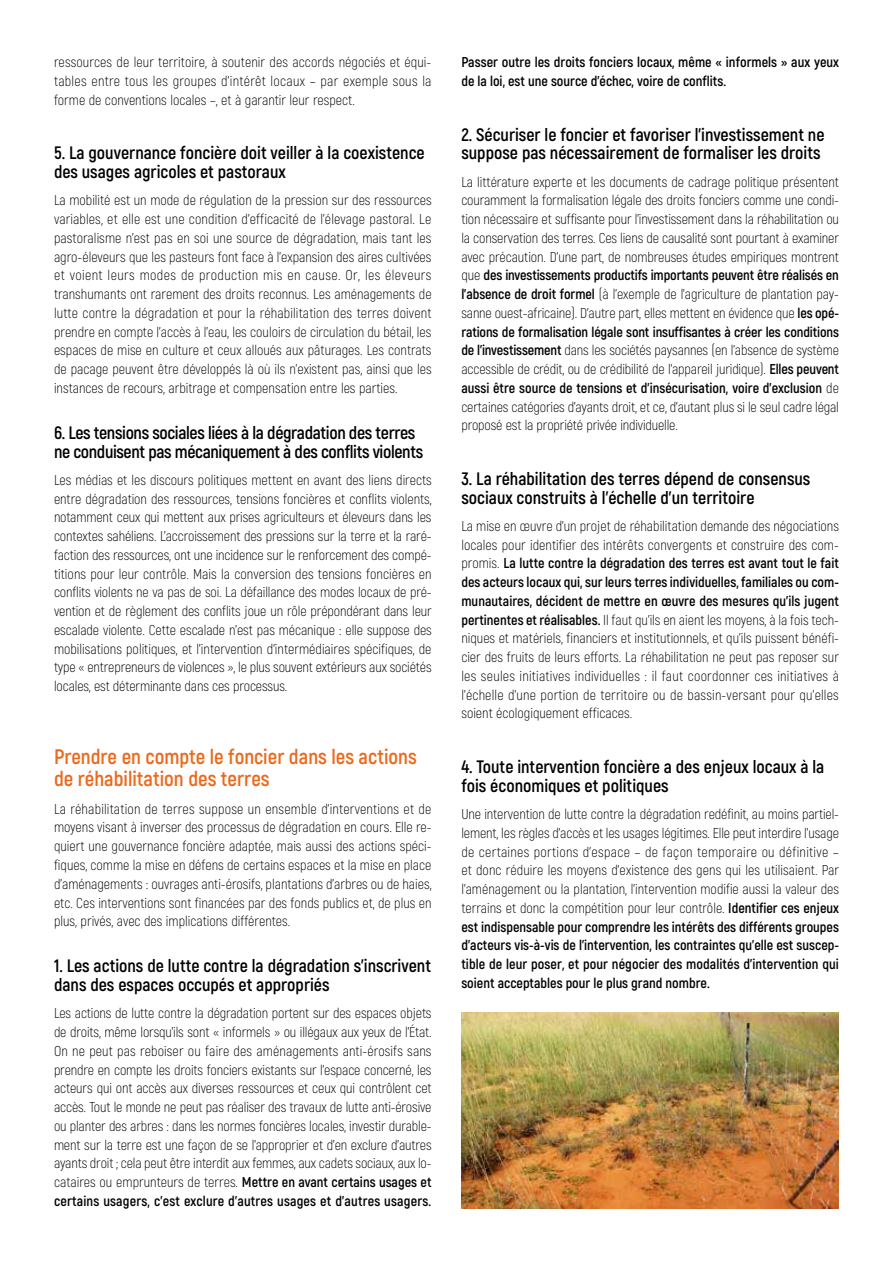
<style>
.page{position:relative;width:893px;height:1263px;background:#fff}
.page>*{position:absolute;margin:0;border:0;box-sizing:border-box;transform-origin:0 0}
.t1{font:700 21px/22.5px "Akrobat";color:#ec691c}
.t2{font:700 18px/18.8px "Akrobat";color:#000}
.t3{font:700 18px/18.8px "Akrobat";letter-spacing:-.02em;color:#000}
.t4{font:300 14.25px/18.8px "Akrobat";color:#000;text-align:justify}
.t5{font:700 14.25px/18.8px "Akrobat";color:#000}
.s1{font-weight:700}
</style>
<div class="page">
<img style="left:461px;top:1012px;width:378px;height:197px">
<p class="t4" style="left:54px;top:53px;width:379px">ressources de leur territoire, à soutenir des accords négociés et équi&shy;tables entre tous les groupes d’intérêt locaux – par exemple sous la forme de conventions locales –, et à garantir leur respect.</p>
<p class="t2" style="left:54px;top:144px;width:372px">5. La gouvernance foncière doit veiller à la coexistence des usages agricoles et pastoraux</p>
<p class="t4" style="left:54px;top:191px;width:379px">La mobilité est un mode de régulation de la pression sur des ressources variables, et elle est une condition d’efficacité de l’élevage pastoral. Le pastoralisme n’est pas en soi une source de dégradation, mais tant les agro-éleveurs que les pasteurs font face à l’expansion des aires cultivées et voient leurs modes de production mis en cause. Or, les éleveurs transhumants ont rarement des droits reconnus. Les aménagements de lutte contre la dégradation et pour la réhabilitation des terres doivent prendre en compte l’accès à l’eau, les couloirs de circulation du bétail, les espaces de mise en culture et ceux alloués aux pâturages. Les contrats de pacage peuvent être développés là où ils n’existent pas, ainsi que les instances de recours, arbitrage et compensation entre les parties.</p>
<p class="t3" style="left:54px;top:423px;width:371px">6. Les tensions sociales liées à la dégradation des terres ne conduisent pas mécaniquement à des conflits violents</p>
<p class="t4" style="left:54px;top:470px;width:379px">Les médias et les discours politiques mettent en avant des liens directs entre dégradation des ressources, tensions foncières et conflits violents, notamment ceux qui mettent aux prises agriculteurs et éleveurs dans les contextes sahéliens. L’accroissement des pressions sur la terre et la raré&shy;faction des ressources, ont une incidence sur le renforcement des compé&shy;titions pour leur contrôle. Mais la conversion des tensions foncières en conflits violents ne va pas de soi. La défaillance des modes locaux de pré&shy;vention et de règlement des conflits joue un rôle prépondérant dans leur escalade violente. Cette escalade n’est pas mécanique : elle suppose des mobilisations politiques, et l’intervention d’intermédiaires spécifiques, de type « entrepreneurs de violences », le plus souvent extérieurs aux sociétés locales, est déterminante dans ces processus.</p>
<h1 class="t1" style="left:54px;top:745px;width:364px">Prendre en compte le foncier dans les actions de réhabilitation des terres</h1>
<p class="t4" style="left:54px;top:799px;width:379px">La réhabilitation de terres suppose un ensemble d’interventions et de moyens visant à inverser des processus de dégradation en cours. Elle re&shy;quiert une gouvernance foncière adaptée, mais aussi des actions spéci&shy;fiques, comme la mise en défens de certains espaces et la mise en place d’aménagements : ouvrages anti-érosifs, plantations d’arbres ou de haies, etc. Ces interventions sont financées par des fonds publics et, de plus en plus, privés, avec des implications différentes.</p>
<p class="t2" style="left:54px;top:956px;width:379px">1. Les actions de lutte contre la dégradation s’inscrivent dans des espaces occupés et appropriés</p>
<p class="t4" style="left:54px;top:1004px;width:379px">Les actions de lutte contre la dégradation portent sur des espaces objets de droits, même lorsqu’ils sont « informels » ou illégaux aux yeux de l’État.<br>On ne peut pas reboiser ou faire des aménagements anti-érosifs sans prendre en compte les droits fonciers existants sur l’espace concerné, les acteurs qui ont accès aux diverses ressources et ceux qui contrôlent cet accès. Tout le monde ne peut pas réaliser des travaux de lutte anti-érosive ou planter des arbres : dans les normes foncières locales, investir durable&shy;ment sur la terre est une façon de se l’approprier et d’en exclure d’autres ayants droit ; cela peut être interdit aux femmes, aux cadets sociaux, aux lo&shy;cataires ou emprunteurs de terres. <span class="s1">Mettre en avant certains usages et certains usagers, c’est exclure d’autres usages et d’autres usagers.</span></p>
<p class="t5" style="left:461px;top:53px;width:379px">Passer outre les droits fonciers locaux, même « informels » aux yeux de la loi, est une source d’échec, voire de conflits.</p>
<p class="t2" style="left:461px;top:125px;width:365px">2. Sécuriser le foncier et favoriser l’investissement ne suppose pas nécessairement de formaliser les droits</p>
<p class="t4" style="left:461px;top:172px;width:379px">La littérature experte et les documents de cadrage politique présentent couramment la formalisation légale des droits fonciers comme une condi&shy;tion nécessaire et suffisante pour l’investissement dans la réhabilitation ou la conservation des terres. Ces liens de causalité sont pourtant à examiner avec précaution. D’une part, de nombreuses études empiriques montrent que <span class="s1">des investissements productifs importants peuvent être réalisés en l’absence de droit formel</span> (à l’exemple de l’agriculture de plantation pay&shy;sanne ouest-africaine). D’autre part, elles mettent en évidence que <span class="s1">les opé&shy;rations de formalisation légale sont insuffisantes à créer les conditions de l’investissement</span> dans les sociétés paysannes (en l’absence de système accessible de crédit, ou de crédibilité de l’appareil juridique). <span class="s1">Elles peuvent aussi être source de tensions et d’insécurisation, voire d’exclusion</span> de certaines catégories d’ayants droit, et ce, d’autant plus si le seul cadre légal proposé est la propriété privée individuelle.</p>
<p class="t2" style="left:461px;top:469px;width:351px">3. La réhabilitation des terres dépend de consensus sociaux construits à l’échelle d’un territoire</p>
<p class="t4" style="left:461px;top:516px;width:379px">La mise en œuvre d’un projet de réhabilitation demande des négociations locales pour identifier des intérêts convergents et construire des com&shy;promis. <span class="s1">La lutte contre la dégradation des terres est avant tout le fait des acteurs locaux qui, sur leurs terres individuelles, familiales ou com&shy;munautaires, décident de mettre en œuvre des mesures qu’ils jugent pertinentes et réalisables.</span> Il faut qu’ils en aient les moyens, à la fois tech&shy;niques et matériels, financiers et institutionnels, et qu’ils puissent bénéfi&shy;cier des fruits de leurs efforts. La réhabilitation ne peut pas reposer sur les seules initiatives individuelles : il faut coordonner ces initiatives à l’échelle d’une portion de territoire ou de bassin-versant pour qu’elles soient écologiquement efficaces.</p>
<p class="t2" style="left:461px;top:757px;width:365px">4. Toute intervention foncière a des enjeux locaux à la fois économiques et politiques</p>
<p class="t4" style="left:461px;top:805px;width:379px">Une intervention de lutte contre la dégradation redéfinit, au moins partiel&shy;lement, les règles d’accès et les usages légitimes. Elle peut interdire l’usage de certaines portions d’espace – de façon temporaire ou définitive – et donc réduire les moyens d’existence des gens qui les utilisaient. Par l’aménagement ou la plantation, l’intervention modifie aussi la valeur des terrains et donc la compétition pour leur contrôle. <span class="s1">Identifier ces enjeux est indispensable pour comprendre les intérêts des différents groupes d’acteurs vis-à-vis de l’intervention, les contraintes qu’elle est suscep&shy;tible de leur poser, et pour négocier des modalités d’intervention qui soient acceptables pour le plus grand nombre.</span></p>
</div>
